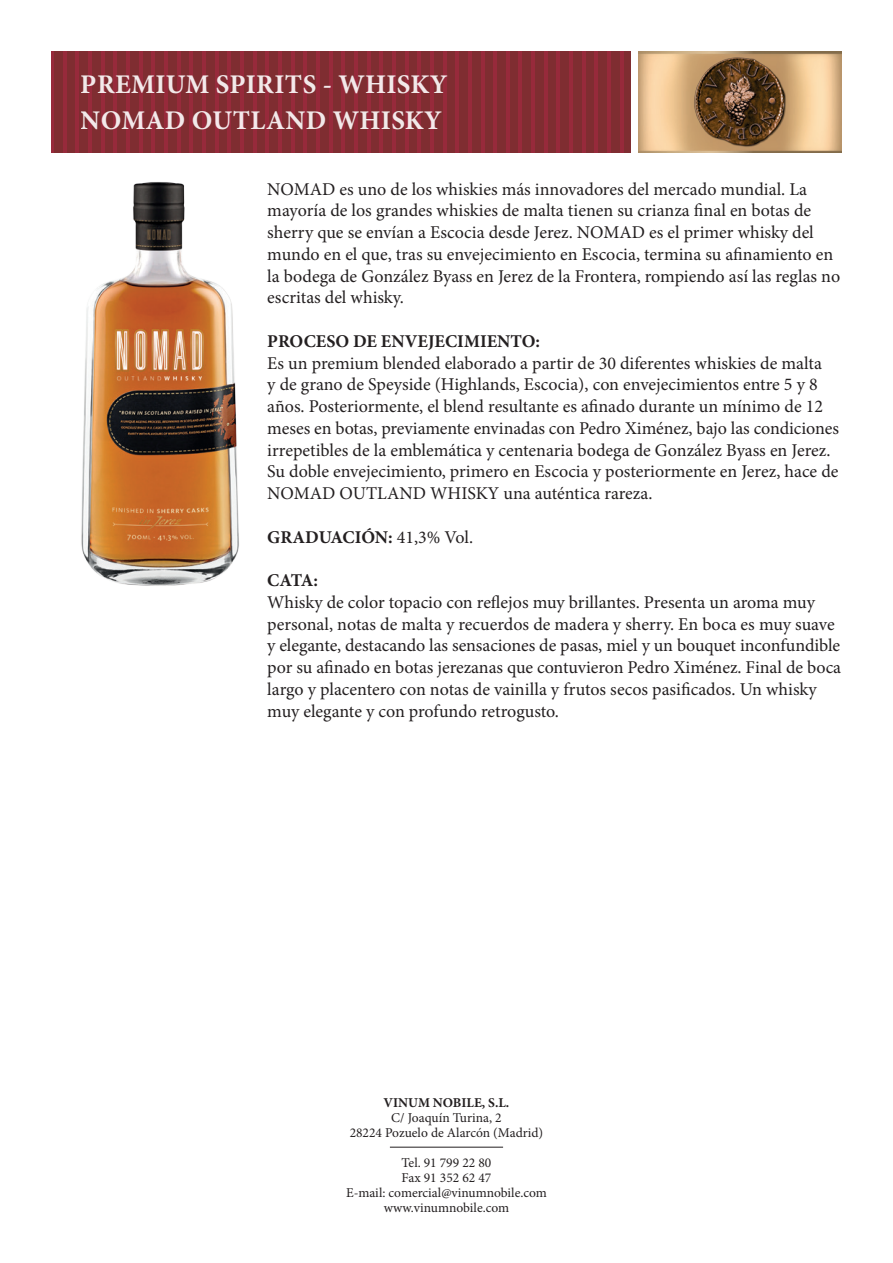
<style>
.page{position:relative;width:893px;height:1263px;background:#fff}
.page>*{position:absolute;margin:0;border:0;box-sizing:border-box;transform-origin:0 0}
.t1{font:700 27px/36px "Minion Pro";letter-spacing:.01em;color:#fff}
.t2{font:18px/21.8px "Minion Pro";color:#231f20}
.t3{font:700 18px "Minion Pro";color:#231f20}
.t4{font:13.5px/15px "Minion Pro";color:#231f20;text-align:center}
.t5{font:700 13.5px "Minion Pro";color:#231f20}
.s1{font-weight:400}
</style>
<div class="page">
<div style="left:51px;top:51px;width:580px;height:102px;background:#7f2d31"></div>
<hr style="left:455px;top:51px;width:4px;height:102px;background:#972a3b">
<hr style="left:468px;top:51px;width:4px;height:102px;background:#972a3b">
<hr style="left:481px;top:51px;width:3px;height:102px;background:#972a3b">
<hr style="left:493px;top:51px;width:4px;height:102px;background:#972a3b">
<hr style="left:506px;top:51px;width:4px;height:102px;background:#972a3b">
<hr style="left:51px;top:51px;width:3px;height:102px;background:#972a3b">
<hr style="left:519px;top:51px;width:3px;height:102px;background:#972a3b">
<hr style="left:63px;top:51px;width:4px;height:102px;background:#972a3b">
<hr style="left:531px;top:51px;width:4px;height:102px;background:#972a3b">
<hr style="left:76px;top:51px;width:3px;height:102px;background:#972a3b">
<hr style="left:544px;top:51px;width:4px;height:102px;background:#972a3b">
<hr style="left:88px;top:51px;width:4px;height:102px;background:#972a3b">
<hr style="left:557px;top:51px;width:3px;height:102px;background:#972a3b">
<hr style="left:101px;top:51px;width:3px;height:102px;background:#972a3b">
<hr style="left:569px;top:51px;width:4px;height:102px;background:#972a3b">
<hr style="left:114px;top:51px;width:3px;height:102px;background:#972a3b">
<hr style="left:582px;top:51px;width:3px;height:102px;background:#972a3b">
<hr style="left:126px;top:51px;width:4px;height:102px;background:#972a3b">
<hr style="left:595px;top:51px;width:3px;height:102px;background:#972a3b">
<hr style="left:139px;top:51px;width:3px;height:102px;background:#972a3b">
<hr style="left:607px;top:51px;width:4px;height:102px;background:#972a3b">
<hr style="left:152px;top:51px;width:3px;height:102px;background:#972a3b">
<hr style="left:620px;top:51px;width:3px;height:102px;background:#972a3b">
<hr style="left:164px;top:51px;width:4px;height:102px;background:#972a3b">
<hr style="left:177px;top:51px;width:3px;height:102px;background:#972a3b">
<hr style="left:190px;top:51px;width:3px;height:102px;background:#972a3b">
<hr style="left:202px;top:51px;width:4px;height:102px;background:#972a3b">
<hr style="left:215px;top:51px;width:3px;height:102px;background:#972a3b">
<hr style="left:228px;top:51px;width:3px;height:102px;background:#972a3b">
<hr style="left:240px;top:51px;width:4px;height:102px;background:#972a3b">
<hr style="left:253px;top:51px;width:3px;height:102px;background:#972a3b">
<hr style="left:265px;top:51px;width:4px;height:102px;background:#972a3b">
<hr style="left:278px;top:51px;width:4px;height:102px;background:#972a3b">
<hr style="left:291px;top:51px;width:3px;height:102px;background:#972a3b">
<hr style="left:303px;top:51px;width:4px;height:102px;background:#972a3b">
<hr style="left:316px;top:51px;width:4px;height:102px;background:#972a3b">
<hr style="left:329px;top:51px;width:3px;height:102px;background:#972a3b">
<hr style="left:341px;top:51px;width:4px;height:102px;background:#972a3b">
<hr style="left:354px;top:51px;width:4px;height:102px;background:#972a3b">
<hr style="left:367px;top:51px;width:3px;height:102px;background:#972a3b">
<hr style="left:379px;top:51px;width:4px;height:102px;background:#972a3b">
<hr style="left:392px;top:51px;width:4px;height:102px;background:#972a3b">
<hr style="left:405px;top:51px;width:3px;height:102px;background:#972a3b">
<hr style="left:417px;top:51px;width:4px;height:102px;background:#972a3b">
<hr style="left:430px;top:51px;width:4px;height:102px;background:#972a3b">
<hr style="left:443px;top:51px;width:3px;height:102px;background:#972a3b">
<img style="left:639px;top:51px;width:203px;height:102px">
<img style="left:692px;top:54px;width:97px;height:96px">
<hr style="left:390px;top:1147px;width:113px;height:1px;background:#231f20">
<img style="left:81px;top:182px;width:158px;height:404px">
<h1 class="t1" style="left:81px;top:66px;width:368px">PREMIUM SPIRITS - WHISKY<br>NOMAD OUTLAND WHISKY</h1>
<p class="t2" style="left:267px;top:178px;width:574px">NOMAD es uno de los whiskies más innovadores del mercado mundial. La mayoría de los grandes whiskies de malta tienen su crianza final en botas de sherry que se envían a Escocia desde Jerez. NOMAD es el primer whisky del mundo en el que, tras su envejecimiento en Escocia, termina su afinamiento en la bodega de González Byass en Jerez de la Frontera, rompiendo así las reglas no escritas del whisky.</p>
<p class="t3" style="left:267px;top:328px;width:274px">PROCESO DE ENVEJECIMIENTO:</p>
<p class="t2" style="left:267px;top:352px;width:573px">Es un premium blended elaborado a partir de 30 diferentes whiskies de malta<br>y de grano de Speyside (Highlands, Escocia), con envejecimientos entre 5 y 8 años. Posteriormente, el blend resultante es afinado durante un mínimo de 12 meses en botas, previamente envinadas con Pedro Ximénez, bajo las condiciones irrepetibles de la emblemática y centenaria bodega de González Byass en Jerez.<br>Su doble envejecimiento, primero en Escocia y posteriormente en Jerez, hace de NOMAD OUTLAND WHISKY una auténtica rareza.</p>
<p class="t3" style="left:267px;top:524px;width:207px">GRADUACIÓN: <span class="s1">41,3% Vol.</span></p>
<p class="t3" style="left:267px;top:568px;width:52px">CATA:</p>
<p class="t2" style="left:267px;top:591px;width:575px">Whisky de color topacio con reflejos muy brillantes. Presenta un aroma muy personal, notas de malta y recuerdos de madera y sherry. En boca es muy suave y elegante, destacando las sensaciones de pasas, miel y un bouquet inconfundible por su afinado en botas jerezanas que contuvieron Pedro Ximénez. Final de boca largo y placentero con notas de vainilla y frutos secos pasificados. Un whisky muy elegante y con profundo retrogusto.</p>
<p class="t5" style="left:384px;top:1093px;width:127px">VINUM NOBILE, S.L.</p>
<p class="t4" style="left:350px;top:1110px;width:195px">C/ Joaquín Turina, 2<br>28224 Pozuelo de Alarcón (Madrid)</p>
<p class="t4" style="left:346px;top:1155px;width:202px">Tel. 91 799 22 80<br>Fax 91 352 62 47<br>E-mail: comercial@vinumnobile.com www.vinumnobile.com</p>
</div>
